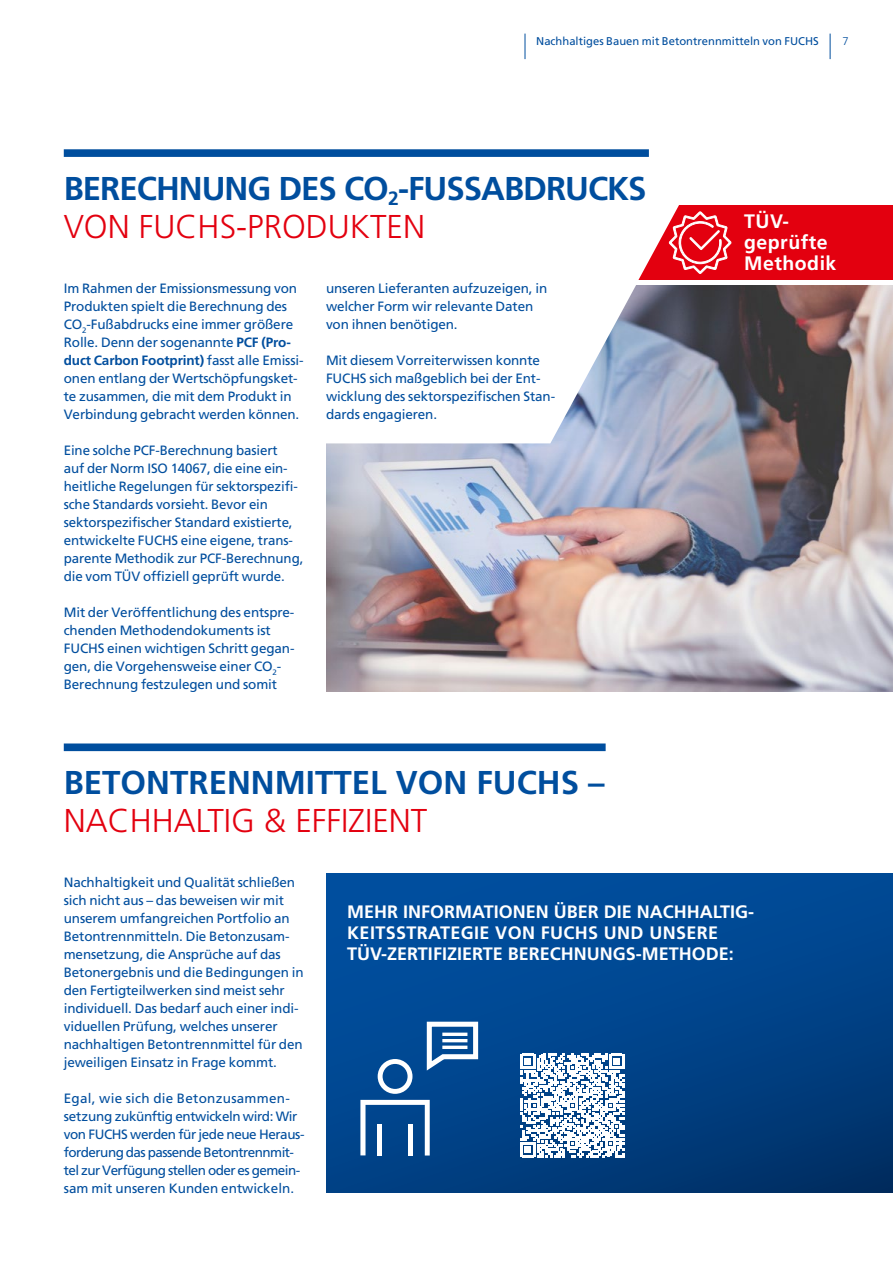
<style>
.page{position:relative;width:893px;height:1263px;background:#fff}
.page>*{position:absolute;margin:0;border:0;box-sizing:border-box;transform-origin:0 0}
.t1{font:700 33px/37.5px "Frutiger LT Std";letter-spacing:-.03em;color:#004e9e}
.t2{font:700 33px "Frutiger LT Std";color:#004e9e}
.t3{font:300 33px "Frutiger LT Std";color:#e3000f}
.t4{font:700 19.5px/21px "Frutiger LT Std";letter-spacing:.025em;color:#fff}
.t5{font:700 18px/21px "Frutiger LT Std";color:#fff}
.t6{font:13.5px/18px "Frutiger LT Std";letter-spacing:-.01em;color:#004e9e}
.t7{font:13.5px/18px "Frutiger LT Std";letter-spacing:-.03em;color:#004e9e}
.t8{font:11.25px "Frutiger LT Std";color:#004e9e}
.t9{font:300 11.25px "Frutiger LT Std";color:#004e9e}
.s1{font-weight:300;color:#e3000f}
.s2{font-weight:700}
</style>
<div class="page">
<img style="left:326px;top:286px;width:567px;height:405px">
<svg style="left:326px;top:285px;width:319px;height:158px"></svg>
<svg style="left:326px;top:873px;width:567px;height:320px;background:#00448b"></svg>
<svg style="left:360px;top:1100px;width:70px;height:55px"></svg>
<svg style="left:378px;top:1059px;width:34px;height:35px"></svg>
<div style="left:377px;top:1124px;width:5px;height:31px;background:#fff"></div>
<div style="left:408px;top:1124px;width:5px;height:31px;background:#fff"></div>
<svg style="left:422px;top:1019px;width:59px;height:54px"></svg>
<svg style="left:442px;top:1032px;width:25px;height:4px"></svg>
<hr style="left:442px;top:1039px;width:25px;height:3px;background:#fff">
<svg style="left:442px;top:1045px;width:25px;height:4px"></svg>
<svg style="left:520px;top:1054px;width:104px;height:103px"></svg>
<div style="left:628px;top:206px;width:265px;height:74px;background:#e3000f"></div>
<svg style="left:63px;top:149px;width:669px;height:131px"></svg>
<svg style="left:525px;top:34px;width:1px;height:25px"></svg>
<svg style="left:830px;top:34px;width:1px;height:25px"></svg>
<div style="left:64px;top:149px;width:585px;height:8px;background:#004e9e"></div>
<div style="left:64px;top:743px;width:542px;height:8px;background:#004e9e"></div>
<p class="t8" style="left:536px;top:34px;width:284px">Nachhaltiges Bauen mit Betontrennmitteln von FUCHS</p>
<p class="t9" style="left:842px;top:34px;width:8px">7</p>
<h1 class="t1" style="left:64px;top:170px;width:584px">BERECHNUNG DES CO<sub>2</sub>-FUSSABDRUCKS<br><span class="s1">VON FUCHS-PRODUKTEN</span></h1>
<p class="t6" style="left:64px;top:279px;width:241px">Im Rahmen der Emissionsmessung von Produkten spielt die Berechnung des CO<sub>2</sub>-Fußabdrucks eine immer größere Rolle. Denn der sogenannte <span class="s2">PCF (Pro&shy;duct Carbon Footprint)</span> fasst alle Emissi&shy;onen entlang der Wertschöpfungsket&shy;te zusammen, die mit dem Produkt in Verbindung gebracht werden können.</p>
<p class="t6" style="left:64px;top:441px;width:241px">Eine solche PCF-Berechnung basiert<br>auf der Norm ISO 14067, die eine ein&shy;heitliche Regelungen für sektorspezifi&shy;sche Standards vorsieht. Bevor ein sektorspezifischer Standard existierte, entwickelte FUCHS eine eigene, trans&shy;parente Methodik zur PCF-Berechnung, die vom TÜV offiziell geprüft wurde.</p>
<p class="t6" style="left:64px;top:603px;width:232px">Mit der Veröffentlichung des entspre&shy;chenden Methodendokuments ist FUCHS einen wichtigen Schritt gegan&shy;gen, die Vorgehensweise einer CO<sub>2</sub>- Berechnung festzulegen und somit</p>
<p class="t6" style="left:326px;top:279px;width:223px">unseren Lieferanten aufzuzeigen, in welcher Form wir relevante Daten von ihnen benötigen.</p>
<p class="t6" style="left:326px;top:351px;width:231px">Mit diesem Vorreiterwissen konnte<br>FUCHS sich maßgeblich bei der Ent&shy;wicklung des sektorspezifischen Stan&shy;dards engagieren.</p>
<h1 class="t2" style="left:64px;top:763px;width:542px">BETONTRENNMITTEL VON FUCHS –</h1>
<h1 class="t3" style="left:64px;top:802px;width:365px">NACHHALTIG &amp; EFFIZIENT</h1>
<h2 class="t4" style="left:744px;top:211px;width:94px">TÜV&shy;geprüfte<br>Methodik</h2>
<p class="t6" style="left:64px;top:873px;width:241px">Nachhaltigkeit und Qualität schließen sich nicht aus – das beweisen wir mit unserem umfangreichen Portfolio an Betontrennmitteln. Die Betonzusam&shy;mensetzung, die Ansprüche auf das Betonergebnis und die Bedingungen in den Fertigteilwerken sind meist sehr individuell. Das bedarf auch einer indi&shy;viduellen Prüfung, welches unserer nachhaltigen Betontrennmittel für den jeweiligen Einsatz in Frage kommt.</p>
<p class="t7" style="left:64px;top:1089px;width:242px">Egal, wie sich die Betonzusammen&shy;setzung zukünftig entwickeln wird: Wir von FUCHS werden für jede neue Heraus&shy;forderung das passende Betontrennmit&shy;tel zur Verfügung stellen oder es gemein&shy;sam mit unseren Kunden entwickeln.</p>
<h3 class="t5" style="left:347px;top:901px;width:408px">MEHR INFORMATIONEN ÜBER DIE NACHHALTIG-<br>KEITSSTRATEGIE VON FUCHS UND UNSERE<br>TÜV-ZERTIFIZIERTE BERECHNUNGS-METHODE:</h3>
</div>
